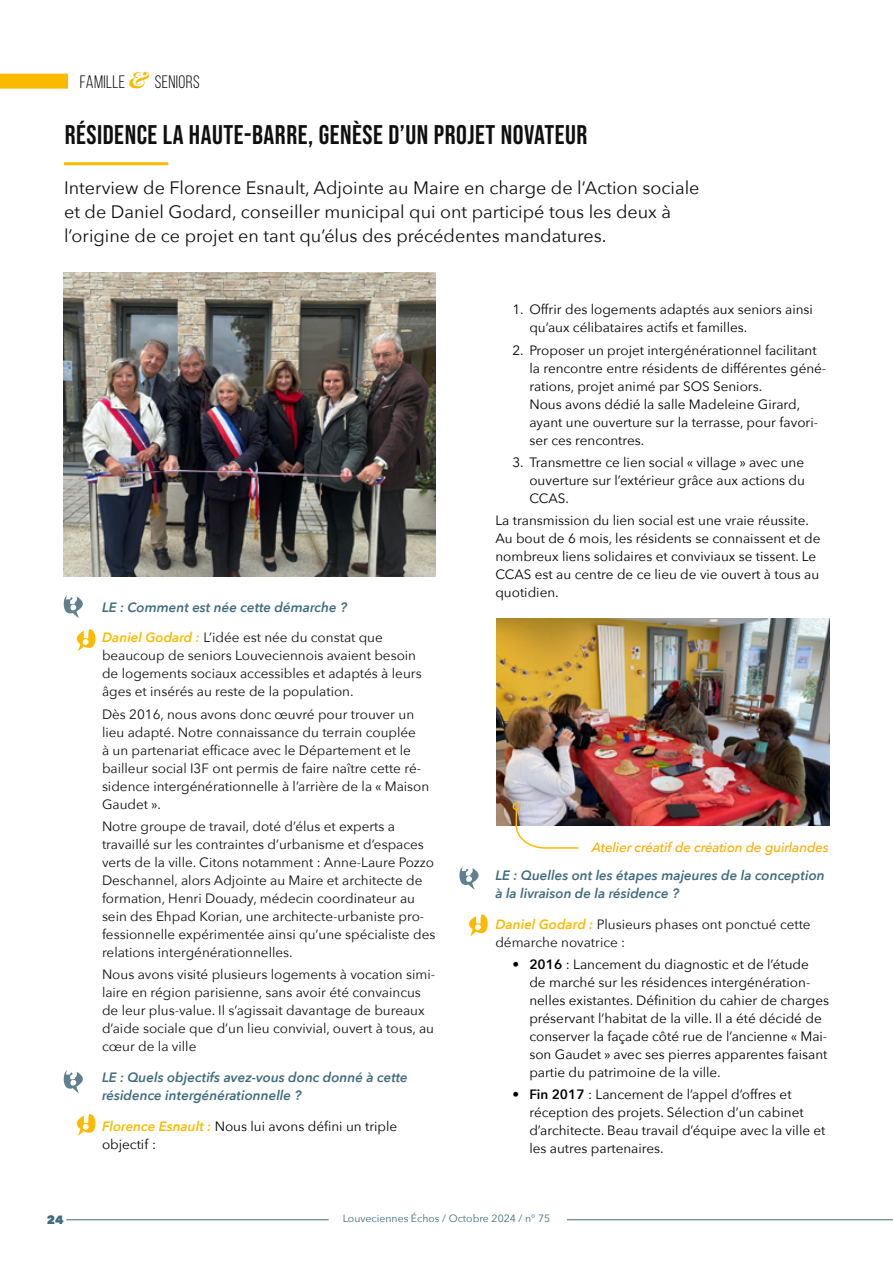
<style>
.page{position:relative;width:893px;height:1263px;background:#fff}
.page>*{position:absolute;margin:0;border:0;box-sizing:border-box;transform-origin:0 0}
.t1{font:27px "Bebas Neue";letter-spacing:.02em;color:#0f0f0f}
.t2{font:18px/24px "Avenir Next";color:#0f0f0f}
.t3{font:18px "Bebas Neue";letter-spacing:.02em;color:#0a0a0a}
.t4{font:13.5px/18px "Avenir Next";color:#000}
.t5{font:13.5px/18px "Avenir Next";color:#0f0f0f}
.t6{font:italic 600 13.5px/18px "Avenir Next";color:#406c7c}
.t7{font:italic 500 13.5px "Avenir Next";letter-spacing:-.01em;color:#fbab01}
.t8{font:800 12px "Avenir Next";color:#406c7c}
.t9{font:10.5px "Avenir Next";color:#406c7c}
.s1{font-family:"Playfair Display";font-weight:700;font-style:italic;font-size:22.5px;color:#fbba00}
.s2{font-weight:600;font-style:italic;color:#fbba00}
.s3{font-weight:600}
</style>
<div class="page">
<hr style="left:567px;top:1219px;width:326px;height:1px;background:#406c7c">
<hr style="left:66px;top:1219px;width:263px;height:1px;background:#406c7c">
<div style="left:0;top:74px;width:68px;height:15px;background:#fbba00"></div>
<hr style="left:64px;top:162px;width:104px;height:3px;background:#fbba00">
<svg style="left:77px;top:629px;width:18px;height:22px"></svg>
<svg style="left:64px;top:595px;width:19px;height:23px"></svg>
<img style="left:64px;top:273px;width:372px;height:304px">
<svg style="left:459px;top:866px;width:20px;height:24px"></svg>
<svg style="left:469px;top:914px;width:19px;height:22px"></svg>
<img style="left:496px;top:618px;width:333px;height:207px">
<svg style="left:515px;top:808px;width:65px;height:41px"></svg>
<div style="left:512px;top:803px;width:8px;height:7px;border:2px solid #fbba00;border-radius:50%"></div>
<svg style="left:77px;top:1114px;width:18px;height:22px"></svg>
<svg style="left:64px;top:1070px;width:19px;height:23px"></svg>
<h2 class="t3" style="left:80px;top:72px;width:122px">FAMILLE <span class="s1">&amp;</span> SENIORS</h2>
<h1 class="t1" style="left:65px;top:119px;width:524px">RÉSIDENCE LA HAUTE-BARRE, GENÈSE D’UN PROJET NOVATEUR</h1>
<h2 class="t2" style="left:64px;top:175px;width:637px">Interview de Florence Esnault, Adjointe au Maire en charge de l’Action sociale et de Daniel Godard, conseiller municipal qui ont participé tous les deux à l’origine de ce projet en tant qu’élus des précédentes mandatures.</h2>
<p class="t6" style="left:102px;top:598px;width:247px">LE : Comment est née cette démarche ?</p>
<p class="t5" style="left:102px;top:628px;width:321px"><span class="s2">Daniel Godard :</span> L’idée est née du constat que beaucoup de seniors Louveciennois avaient besoin de logements sociaux accessibles et adaptés à leurs âges et insérés au reste de la population.</p>
<p class="t5" style="left:102px;top:704px;width:329px">Dès 2016, nous avons donc œuvré pour trouver un lieu adapté. Notre connaissance du terrain couplée<br>à un partenariat efficace avec le Département et le bailleur social I3F ont permis de faire naître cette ré&shy;sidence intergénérationnelle à l’arrière de la « Maison Gaudet ».</p>
<p class="t5" style="left:102px;top:817px;width:335px">Notre groupe de travail, doté d’élus et experts a travaillé sur les contraintes d’urbanisme et d’espaces verts de la ville. Citons notamment : Anne-Laure Pozzo Deschannel, alors Adjointe au Maire et architecte de formation, Henri Douady, médecin coordinateur au sein des Ehpad Korian, une architecte-urbaniste pro&shy;fessionnelle expérimentée ainsi qu’une spécialiste des relations intergénérationnelles.</p>
<p class="t5" style="left:102px;top:965px;width:335px">Nous avons visité plusieurs logements à vocation simi&shy;laire en région parisienne, sans avoir été convaincus de leur plus-value. Il s’agissait davantage de bureaux d’aide sociale que d’un lieu convivial, ouvert à tous, au cœur de la ville</p>
<p class="t6" style="left:102px;top:1068px;width:307px">LE : Quels objectifs avez-vous donc donné à cette résidence intergénérationnelle ?</p>
<p class="t4" style="left:102px;top:1116px;width:297px"><span class="s2">Florence Esnault :</span> Nous lui avons défini un triple objectif :</p>
<p class="t4" style="left:529px;top:300px;width:285px;text-indent:-17px">1. Offrir des logements adaptés aux seniors ainsi qu’aux célibataires actifs et familles.</p>
<p class="t4" style="left:529px;top:340px;width:298px;text-indent:-17px">2. Proposer un projet intergénérationnel facilitant la rencontre entre résidents de différentes géné&shy;rations, projet animé par SOS Seniors.<br>Nous avons dédié la salle Madeleine Girard, ayant une ouverture sur la terrasse, pour favori&shy;ser ces rencontres.</p>
<p class="t4" style="left:529px;top:453px;width:277px;text-align:justify;text-indent:-17px">3. Transmettre ce lien social « village » avec une ouverture sur l’extérieur grâce aux actions du CCAS.</p>
<p class="t4" style="left:495px;top:511px;width:327px">La transmission du lien social est une vraie réussite.<br>Au bout de 6 mois, les résidents se connaissent et de nombreux liens solidaires et conviviaux se tissent. Le CCAS est au centre de ce lieu de vie ouvert à tous au quotidien.</p>
<p class="t7" style="left:592px;top:835px;width:239px">Atelier créatif de création de guirlandes</p>
<p class="t6" style="left:495px;top:866px;width:331px">LE : Quelles ont les étapes majeures de la conception à la livraison de la résidence ?</p>
<p class="t5" style="left:495px;top:914px;width:317px"><span class="s2">Daniel Godard :</span> Plusieurs phases ont ponctué cette démarche novatrice :</p>
<p class="t4" style="left:529px;top:955px;width:301px;text-indent:-17px"><span class="s3">• 2016</span> : Lancement du diagnostic et de l’étude<br>de marché sur les résidences intergénération&shy;nelles existantes. Définition du cahier de charges préservant l’habitat de la ville. Il a été décidé de conserver la façade côté rue de l’ancienne « Mai&shy;son Gaudet » avec ses pierres apparentes faisant partie du patrimoine de la ville.</p>
<p class="t4" style="left:529px;top:1085px;width:298px;text-indent:-17px"><span class="s3">• Fin 2017</span> : Lancement de l’appel d’offres et réception des projets. Sélection d’un cabinet d’architecte. Beau travail d’équipe avec la ville et les autres partenaires.</p>
<p class="t8" style="left:47px;top:1212px;width:18px">24</p>
<p class="t9" style="left:343px;top:1210px;width:209px">Louveciennes Échos / Octobre 2024 / n° 75</p>
</div>
